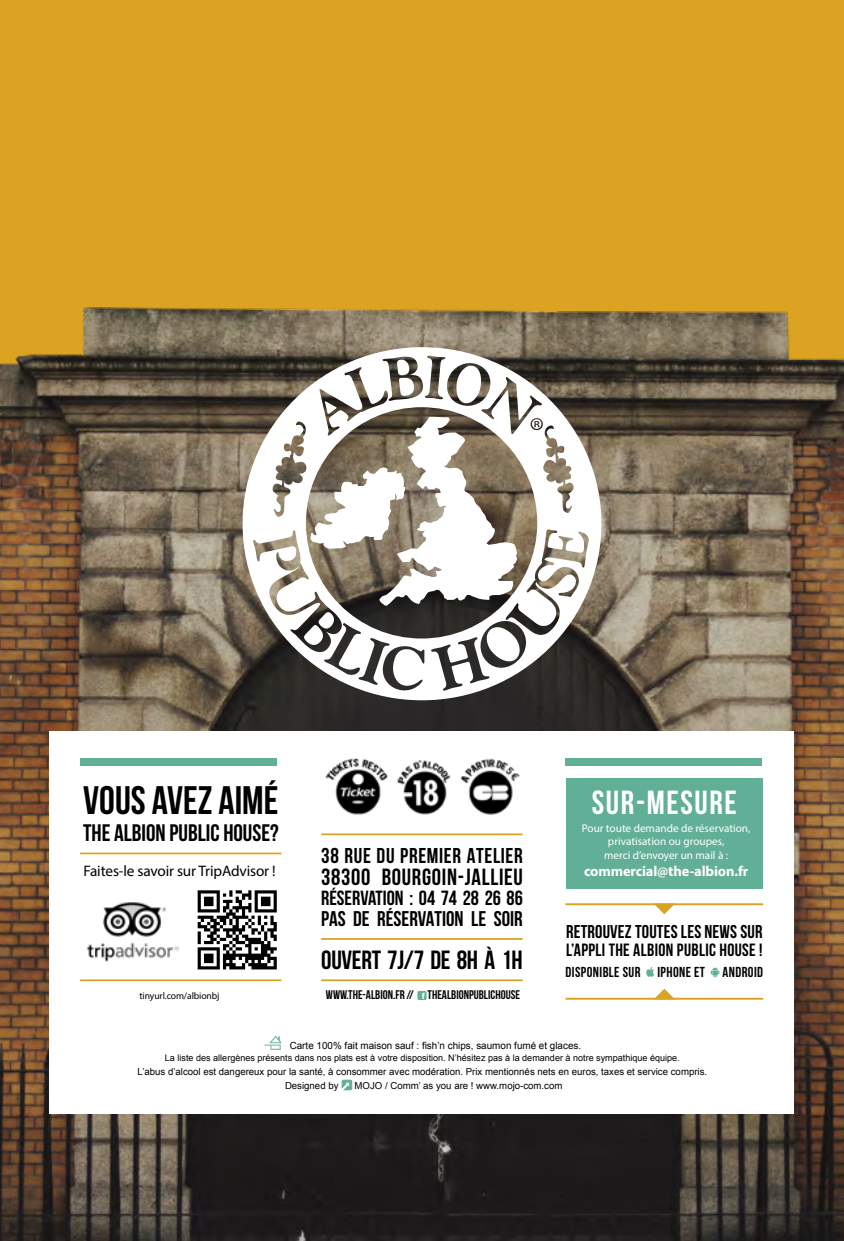
<style>
.page{position:relative;width:844px;height:1241px;background:#fff}
.page>*{position:absolute;margin:0;border:0;box-sizing:border-box;transform-origin:0 0}
.t1{font:700 39.73px "Bebas Neue";color:#000}
.t2{font:700 33.43px "Bebas Neue";letter-spacing:.05em;color:#fff}
.t3{font:700 26.25px "Bebas Neue";letter-spacing:-.01em;color:#000}
.t4{font:700 23.8px "Bebas Neue";color:#000}
.t5{font:700 23.45px "Bebas Neue";letter-spacing:.03em;color:#000}
.t6{font:700 21.53px "Bebas Neue";letter-spacing:.03em;color:#000}
.t7{font:700 21.18px "Bebas Neue";color:#000}
.t8{font:700 20.47px "Bebas Neue";color:#000}
.t9{font:700 18.55px "Bebas Neue";letter-spacing:.01em;color:#000}
.t10{font:700 17.68px "Bebas Neue";letter-spacing:.02em;color:#000}
.t11{font:15.22px "Myriad Pro";letter-spacing:-.01em;color:#000}
.t12{font:700 14.53px "Myriad Pro";letter-spacing:-.01em;color:#fff}
.t13{font:700 14.35px "Bebas Neue";letter-spacing:.03em;color:#000}
.t14{font:700 12.6px "Bebas Neue";color:#000}
.t15{font:11.2px/13.5px "Myriad Pro";color:#fff;text-align:center}
.t16{font:9.8px "Arial";color:#000}
.t17{font:9.62px/14px "Arial";color:#000}
.t18{font:9.62px "Myriad Pro";letter-spacing:-.01em;color:#000}
.t19{font:9.1px "Arial";color:#000}
</style>
<div class="page">
<div style="left:0;top:0;width:843px;height:1240px;background:#dca221"></div>
<img style="left:0;top:307px;width:843px;height:933px">
<svg style="left:242px;top:347px;width:359px;height:353px"></svg>
<svg style="left:310px;top:416px;width:207px;height:191px"></svg>
<div style="left:50px;top:731px;width:744px;height:382px;background:#fff"></div>
<svg style="left:646px;top:967px;width:8px;height:9px"></svg>
<svg style="left:710px;top:967px;width:9px;height:10px"></svg>
<hr style="left:565px;top:903px;width:198px;height:2px;background:#dca221">
<hr style="left:565px;top:997px;width:198px;height:2px;background:#dca221">
<svg style="left:341px;top:1079px;width:11px;height:11px"></svg>
<svg style="left:417px;top:991px;width:9px;height:8px"></svg>
<svg style="left:198px;top:890px;width:79px;height:79px"></svg>
<svg style="left:653px;top:903px;width:22px;height:11px"></svg>
<svg style="left:653px;top:988px;width:22px;height:10px"></svg>
<div style="left:80px;top:757px;width:197px;height:8px;background:#61af96"></div>
<div style="left:565px;top:757px;width:197px;height:8px;background:#61af96"></div>
<div style="left:566px;top:778px;width:197px;height:110px;background:#61af96"></div>
<img style="left:87px;top:902px;width:91px;height:59px">
<img style="left:325px;top:758px;width:195px;height:57px">
<svg style="left:264px;top:1035px;width:18px;height:14px"></svg>
<hr style="left:321px;top:833px;width:201px;height:2px;background:#dca221">
<hr style="left:321px;top:937px;width:201px;height:2px;background:#dca221">
<hr style="left:321px;top:979px;width:201px;height:1px;background:#dca221">
<hr style="left:80px;top:979px;width:201px;height:1px;background:#dca221">
<hr style="left:80px;top:852px;width:201px;height:2px;background:#dca221">
<h1 class="t1" style="left:83px;top:778px;width:196px">VOUS AVEZ AIMÉ</h1>
<h3 class="t4" style="left:83px;top:819px;width:197px">THE ALBION PUBLIC HOUSE?</h3>
<h3 class="t11" style="left:83px;top:861px;width:194px">Faites-le savoir sur TripAdvisor !</h3>
<p class="t18" style="left:139px;top:989px;width:82px">tinyurl.com/albionbj</p>
<h3 class="t6" style="left:321px;top:843px;width:203px">38 RUE DU PREMIER ATELIER</h3>
<h3 class="t5" style="left:321px;top:863px;width:203px">38300 BOURGOIN-JALLIEU</h3>
<h3 class="t8" style="left:321px;top:886px;width:203px">RÉSERVATION : 04 74 28 26 86</h3>
<h3 class="t7" style="left:321px;top:906px;width:203px">PAS DE RÉSERVATION LE SOIR</h3>
<h3 class="t3" style="left:321px;top:945px;width:203px">OUVERT 7J/7 DE 8H À 1H</h3>
<h3 class="t14" style="left:326px;top:988px;width:195px">WWW.THE-ALBION.FR // THEALBIONPUBLICHOUSE</h3>
<h2 class="t2" style="left:591px;top:784px;width:147px">SUR-MESURE</h2>
<p class="t15" style="left:581px;top:821px;width:170px">Pour toute demande de réservation, privatisation ou groupes,<br>merci d’envoyer un mail à :</p>
<h3 class="t12" style="left:584px;top:861px;width:166px">commercial@the-albion.fr</h3>
<h3 class="t9" style="left:566px;top:921px;width:198px">RETROUVEZ TOUTES LES NEWS SUR</h3>
<h3 class="t10" style="left:566px;top:939px;width:198px">L’APPLI THE ALBION PUBLIC HOUSE !</h3>
<h3 class="t13" style="left:565px;top:964px;width:199px">DISPONIBLE SUR IPHONE ET ANDROID</h3>
<p class="t16" style="left:289px;top:1039px;width:293px">Carte 100% fait maison sauf : fish’n chips, saumon fumé et glaces.</p>
<p class="t19" style="left:165px;top:1052px;width:516px">La liste des allergènes présents dans nos plats est à votre disposition. N’hésitez pas à la demander à notre sympathique équipe.</p>
<p class="t17" style="left:285px;top:1064px;width:423px;text-indent:-147px">L’abus d’alcool est dangereux pour la santé, à consommer avec modération. Prix mentionnés nets en euros, taxes et service compris.<br>Designed by</p>
<p class="t17" style="left:354px;top:1078px;width:209px">MOJO / Comm’ as you are ! www.mojo-com.com</p>
</div>
